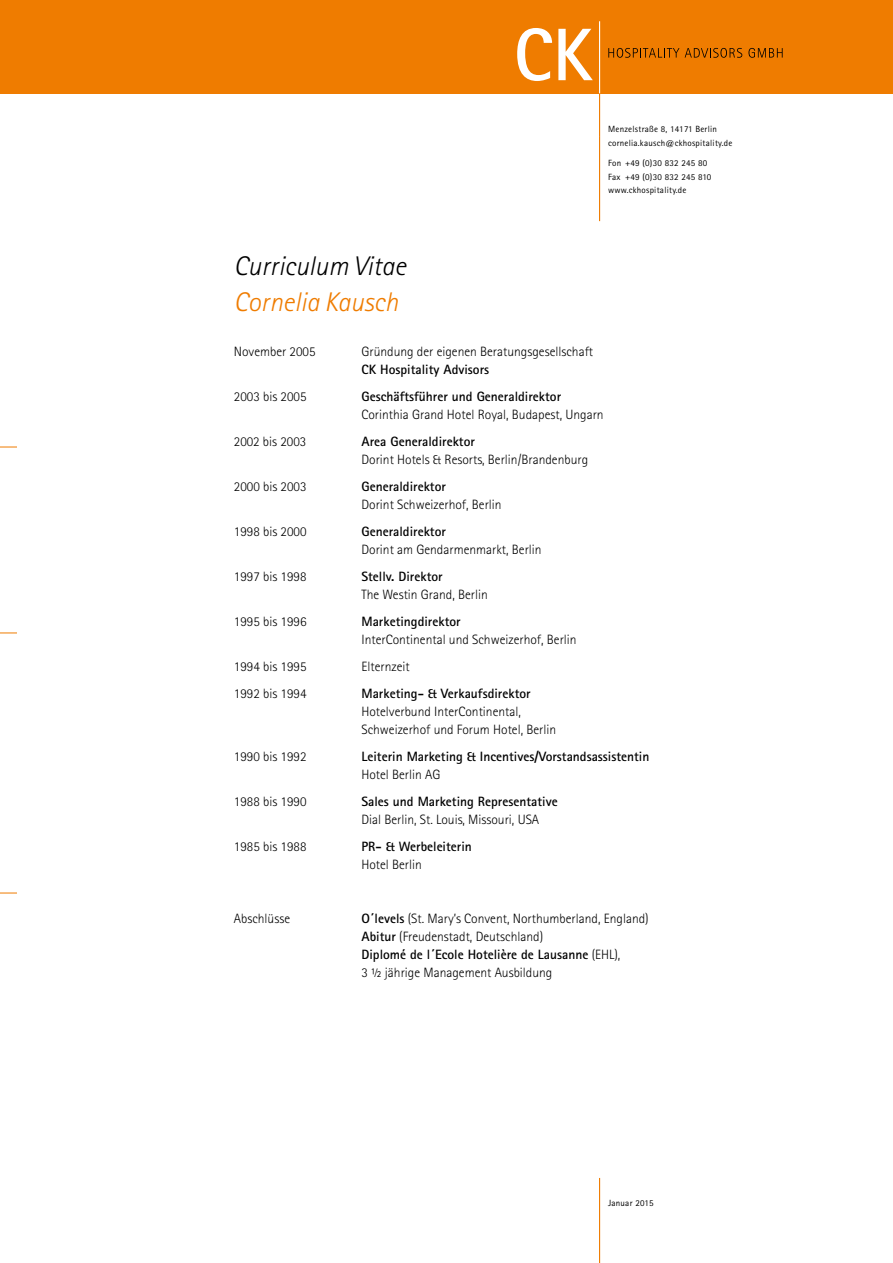
<style>
.page{position:relative;width:893px;height:1263px;background:#fff}
.page>*{position:absolute;margin:0;border:0;box-sizing:border-box;transform-origin:0 0}
.t1{font:italic 300 27px "Rotis Sans Serif";color:#000}
.t2{font:italic 300 27px "Rotis Sans Serif";color:#ef7c00}
.t3{font:300 13.5px/18px "Rotis Sans Serif";color:#000}
.t4{font:700 13.5px "Rotis Sans Serif";color:#000}
.t5{font:9px/13.5px "Rotis Sans Serif";letter-spacing:.025em;color:#000}
.s1{font-weight:700}
</style>
<div class="page">
<div style="left:0;top:0;width:893px;height:94px;background:#ef7c00"></div>
<svg style="left:517px;top:28px;width:35px;height:53px"></svg>
<svg style="left:558px;top:29px;width:35px;height:51px"></svg>
<svg style="left:608px;top:48px;width:71px;height:10px"></svg>
<svg style="left:685px;top:48px;width:57px;height:10px"></svg>
<svg style="left:748px;top:48px;width:35px;height:10px"></svg>
<hr style="left:599px;top:21px;width:1px;height:73px;background:#fff">
<hr style="left:599px;top:94px;width:1px;height:42px;background:#ef7c00">
<svg style="left:0;top:447px;width:17px;height:1px"></svg>
<svg style="left:0;top:633px;width:17px;height:1px"></svg>
<svg style="left:0;top:893px;width:17px;height:1px"></svg>
<hr style="left:599px;top:136px;width:1px;height:85px;background:#ef7c00">
<hr style="left:599px;top:1178px;width:1px;height:85px;background:#ef7c00">
<p class="t5" style="left:608px;top:122px;width:126px">Menzelstraße 8, 14171 Berlin cornelia.kausch@ckhospitality.de</p>
<p class="t5" style="left:608px;top:156px;width:105px">Fon +49 (0)30 832 245 80<br>Fax +49 (0)30 832 245 810 www.ckhospitality.de</p>
<h1 class="t1" style="left:234px;top:250px;width:173px">Curriculum Vitae</h1>
<h1 class="t2" style="left:234px;top:286px;width:166px">Cornelia Kausch</h1>
<p class="t3" style="left:234px;top:342px;width:83px">November 2005</p>
<p class="t3" style="left:361px;top:342px;width:233px">Gründung der eigenen Beratungsgesellschaft</p>
<p class="t4" style="left:361px;top:361px;width:129px">CK Hospitality Advisors</p>
<p class="t3" style="left:234px;top:387px;width:74px">2003 bis 2005</p>
<p class="t4" style="left:361px;top:388px;width:201px">Geschäftsführer und Generaldirektor</p>
<p class="t3" style="left:361px;top:405px;width:244px">Corinthia Grand Hotel Royal, Budapest, Ungarn</p>
<p class="t3" style="left:234px;top:432px;width:74px">2002 bis 2003</p>
<p class="t4" style="left:361px;top:433px;width:115px">Area Generaldirektor</p>
<p class="t3" style="left:361px;top:450px;width:228px">Dorint Hotels &amp; Resorts, Berlin/Brandenburg</p>
<p class="t3" style="left:234px;top:477px;width:74px">2000 bis 2003</p>
<p class="t4" style="left:361px;top:478px;width:86px">Generaldirektor</p>
<p class="t3" style="left:361px;top:495px;width:142px">Dorint Schweizerhof, Berlin</p>
<p class="t3" style="left:234px;top:522px;width:74px">1998 bis 2000</p>
<p class="t4" style="left:361px;top:523px;width:86px">Generaldirektor</p>
<p class="t3" style="left:361px;top:540px;width:182px">Dorint am Gendarmenmarkt, Berlin</p>
<p class="t3" style="left:234px;top:567px;width:74px">1997 bis 1998</p>
<p class="t4" style="left:361px;top:568px;width:83px">Stellv. Direktor</p>
<p class="t3" style="left:361px;top:585px;width:128px">The Westin Grand, Berlin</p>
<p class="t3" style="left:234px;top:612px;width:74px">1995 bis 1996</p>
<p class="t4" style="left:361px;top:613px;width:101px">Marketingdirektor</p>
<p class="t3" style="left:361px;top:630px;width:217px">InterContinental und Schweizerhof, Berlin</p>
<p class="t3" style="left:234px;top:657px;width:74px">1994 bis 1995</p>
<p class="t3" style="left:361px;top:657px;width:50px">Elternzeit</p>
<p class="t3" style="left:234px;top:684px;width:74px">1992 bis 1994</p>
<p class="t4" style="left:361px;top:685px;width:171px">Marketing- &amp; Verkaufsdirektor</p>
<p class="t3" style="left:361px;top:702px;width:196px">Hotelverbund InterContinental,<br>Schweizerhof und Forum Hotel, Berlin</p>
<p class="t3" style="left:234px;top:747px;width:74px">1990 bis 1992</p>
<p class="t4" style="left:361px;top:748px;width:289px">Leiterin Marketing &amp; Incentives/Vorstandsassistentin</p>
<p class="t3" style="left:361px;top:765px;width:81px">Hotel Berlin AG</p>
<p class="t3" style="left:234px;top:792px;width:74px">1988 bis 1990</p>
<p class="t4" style="left:361px;top:793px;width:198px">Sales und Marketing Representative</p>
<p class="t3" style="left:361px;top:810px;width:179px">Dial Berlin, St. Louis, Missouri, USA</p>
<p class="t3" style="left:234px;top:837px;width:74px">1985 bis 1988</p>
<p class="t4" style="left:361px;top:838px;width:112px">PR- &amp; Werbeleiterin</p>
<p class="t3" style="left:361px;top:855px;width:62px">Hotel Berlin</p>
<p class="t3" style="left:234px;top:909px;width:58px">Abschlüsse</p>
<p class="t3" style="left:361px;top:909px;width:289px"><span class="s1">O´levels</span> (St. Mary’s Convent, Northumberland, England)<br><span class="s1">Abitur</span> (Freudenstadt, Deutschland)<br><span class="s1">Diplomé de l´Ecole Hotelière de Lausanne</span> (EHL),<br>3 ½ jährige Management Ausbildung</p>
<p class="t5" style="left:608px;top:1196px;width:47px">Januar 2015</p>
</div>
